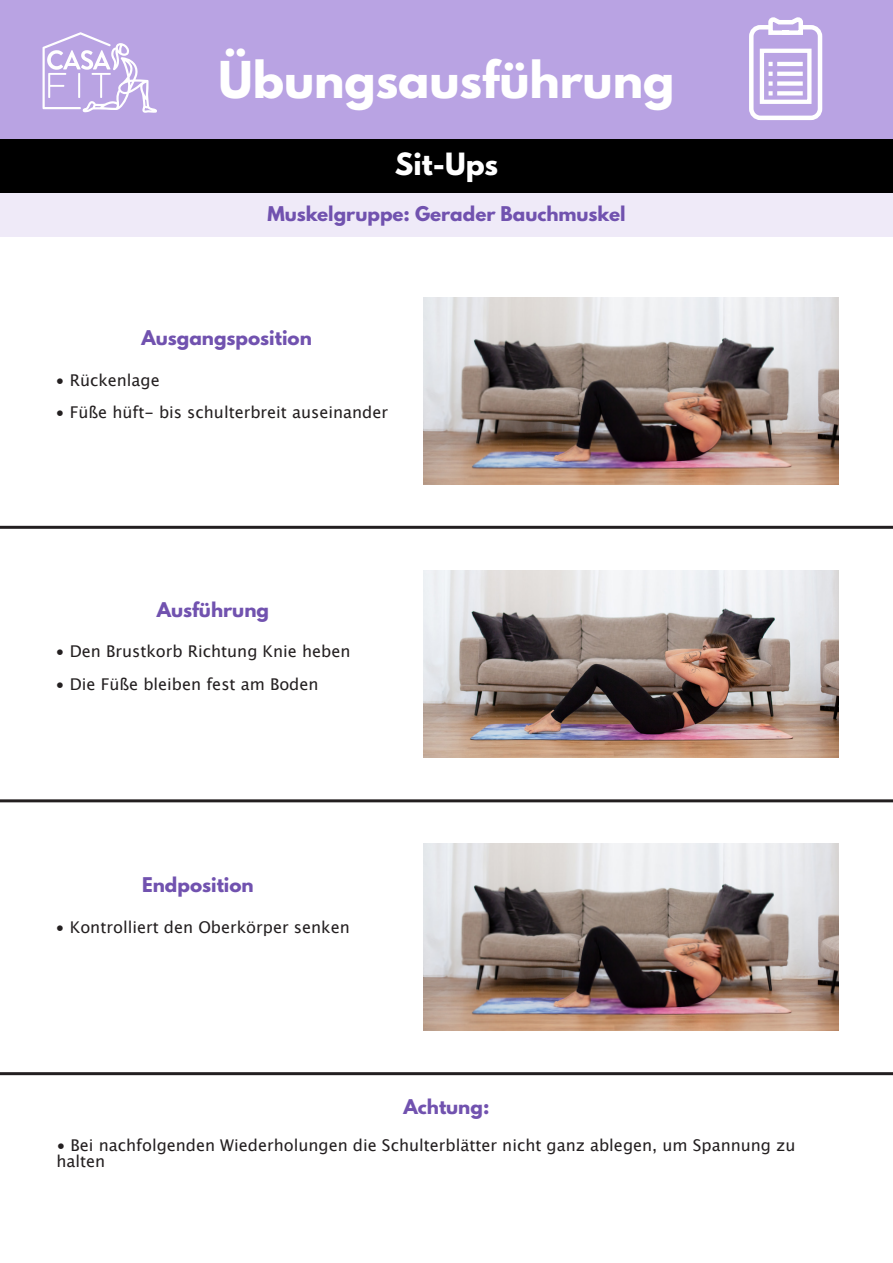
<style>
.page{position:relative;width:893px;height:1263px;background:#fff}
.page>*{position:absolute;margin:0;border:0;box-sizing:border-box;transform-origin:0 0}
.t1{font:700 45px "League Spartan";color:#fff}
.t2{font:700 27.15px "League Spartan";color:#fff}
.t3{font:700 18px "League Spartan";color:#7152af}
.t4{font:16.2px/16.2px "Lucida Grande";color:#231f20}
</style>
<div class="page">
<div style="left:0;top:99px;width:893px;height:138px;background:#efeaf8"></div>
<div style="left:0;top:54px;width:893px;height:138px;background:#000"></div>
<div style="left:0;top:0;width:893px;height:138px;background:#b9a3e3"></div>
<svg style="left:43px;top:32px;width:114px;height:81px"></svg>
<img style="left:424px;top:298px;width:415px;height:187px">
<img style="left:424px;top:844px;width:415px;height:187px">
<img style="left:424px;top:570px;width:415px;height:187px">
<hr style="left:0;top:526px;width:893px;height:3px;background:#231f20">
<hr style="left:0;top:799px;width:893px;height:3px;background:#231f20">
<hr style="left:0;top:1072px;width:893px;height:3px;background:#231f20">
<div style="left:749px;top:25px;width:73px;height:95px;border:4px solid #fff;border-radius:9px"></div>
<svg style="left:766px;top:17px;width:39px;height:18px"></svg>
<hr style="left:777px;top:62px;width:26px;height:4px;background:#fff">
<svg style="left:768px;top:62px;width:5px;height:4px"></svg>
<hr style="left:777px;top:72px;width:26px;height:4px;background:#fff">
<div style="left:777px;top:81px;width:26px;height:5px;background:#fff"></div>
<svg style="left:777px;top:91px;width:26px;height:4px"></svg>
<svg style="left:768px;top:72px;width:5px;height:23px"></svg>
<div style="left:760px;top:49px;width:51px;height:55px;border:4px solid #fff"></div>
<h1 class="t1" style="left:219px;top:45px;width:457px">Übungsausführung</h1>
<h2 class="t2" style="left:395px;top:143px;width:105px">Sit-Ups</h2>
<p class="t3" style="left:267px;top:200px;width:360px">Muskelgruppe: Gerader Bauchmuskel</p>
<p class="t3" style="left:141px;top:324px;width:172px">Ausgangsposition</p>
<p class="t4" style="left:56px;top:371px;width:106px">• Rückenlage</p>
<p class="t4" style="left:56px;top:404px;width:334px">• Füße hüft- bis schulterbreit auseinander</p>
<p class="t3" style="left:157px;top:595px;width:114px">Ausführung</p>
<p class="t4" style="left:56px;top:643px;width:296px">• Den Brustkorb Richtung Knie heben</p>
<p class="t4" style="left:56px;top:675px;width:265px">• Die Füße bleiben fest am Boden</p>
<p class="t3" style="left:142px;top:871px;width:113px">Endposition</p>
<p class="t4" style="left:56px;top:918px;width:296px">• Kontrolliert den Oberkörper senken</p>
<p class="t3" style="left:404px;top:1092px;width:87px">Achtung:</p>
<p class="t4" style="left:56px;top:1136px;width:741px">• Bei nachfolgenden Wiederholungen die Schulterblätter nicht ganz ablegen, um Spannung zu halten</p>
</div>
